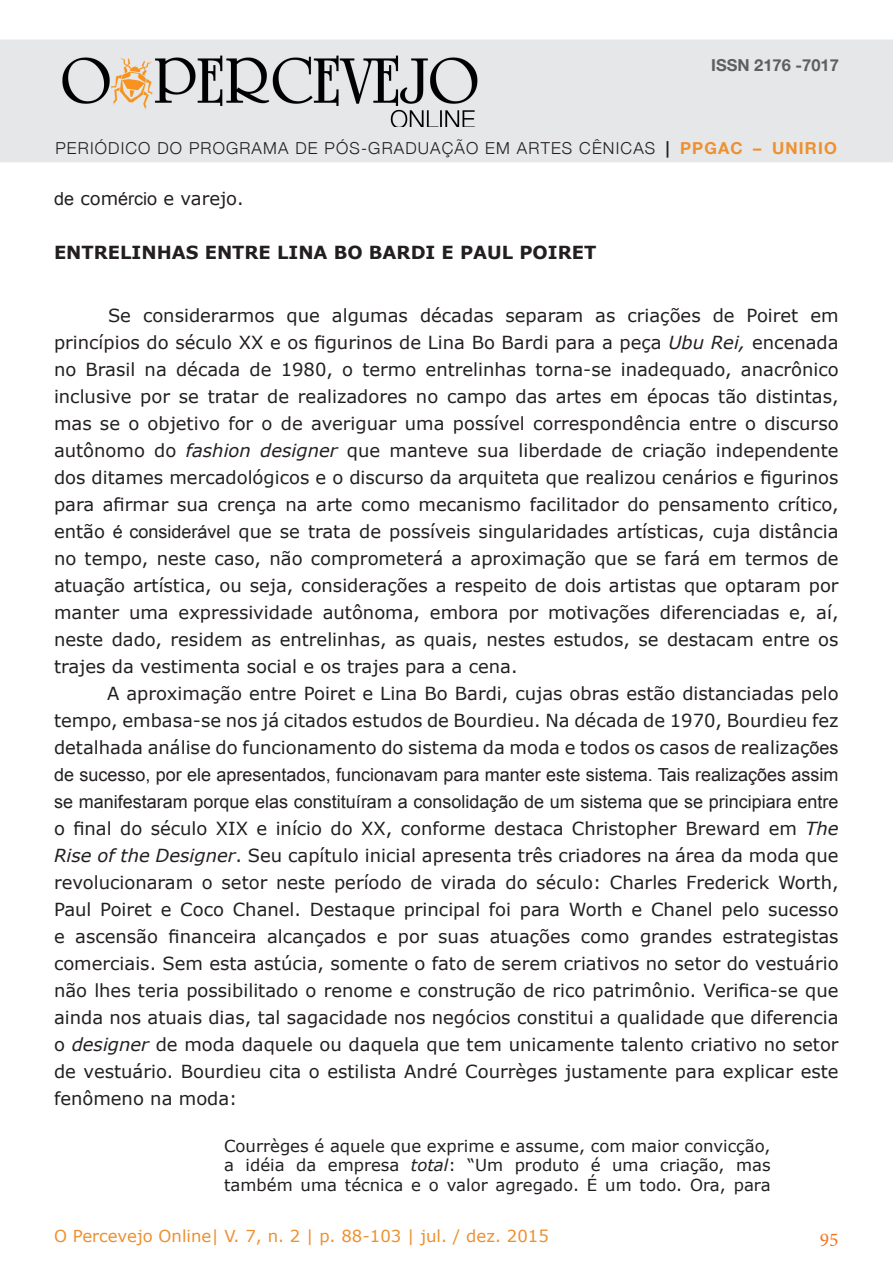
<style>
.page{position:relative;width:893px;height:1263px;background:#fff}
.page>*{position:absolute;margin:0;border:0;box-sizing:border-box;transform-origin:0 0}
.t1{font:19.5px "Minion Pro";color:#f47521}
.t2{font:18px/27px "Verdana";color:#231f20;text-align:justify}
.t3{font:700 18px "Verdana";color:#231f20}
.t4{font:16.5px/19.5px "Verdana";color:#231f20;text-align:justify}
.t5{font:300 16.5px "Helvetica Neue";letter-spacing:.07em;color:#231f20}
.t6{font:16.5px "Verdana";color:#ed9030}
.t7{font:700 16.5px "Helvetica Neue";color:#5f5f62}
.s1{font-weight:700}
.s2{font-weight:700;color:#ed9030}
.s3{font-family:"Arial"}
.s4{font-style:italic}
</style>
<div class="page">
<div style="left:0;top:40px;width:893px;height:122px;background:#e6e7e9"></div>
<img style="left:62px;top:55px;width:416px;height:71px">
<p class="t7" style="left:711px;top:50px;width:129px">ISSN 2176 -7017</p>
<p class="t5" style="left:55px;top:135px;width:783px">PERIÓDICO DO PROGRAMA DE PÓS-GRADUAÇÃO EM ARTES CÊNICAS <span class="s1">|</span> <span class="s2">PPGAC – UNIRIO</span></p>
<p class="t2" style="left:54px;top:185px;width:191px"><span class="s3">de</span> com<span class="s3">ércio</span> e varejo.</p>
<p class="t3" style="left:54px;top:240px;width:544px">ENTRELINHAS ENTRE LINA BO BARDI E PAUL POIRET</p>
<p class="t2" style="left:54px;top:302px;width:786px;text-indent:54px">Se considerarmos que algumas décadas separam as criações de Poiret em princípios do século XX e os figurinos de Lina Bo Bardi para a peça <span class="s4">Ubu Rei,</span> encenada no Brasil na década de 1980, o termo entrelinhas torna-se inadequado, anacrônico inclusive por se tratar de realizadores no campo das artes em épocas tão distintas, mas se o objetivo for o de averiguar uma possível correspondência entre o discurso autônomo do <span class="s4">fashion designer</span> que manteve sua liberdade de criação independente dos ditames mercadológicos e o discurso da arquiteta que realizou cenários e figurinos para afirmar sua crença na arte como mecanismo facilitador do pensamento crítico, então <span class="s3">é considerável</span> que se trata de possíveis singularidades artísticas, cuja distância no tempo, neste caso, não comprometerá a aproximação que se fará em termos de atuação artística, ou seja, considerações a respeito de dois artistas que optaram por manter uma expressividade autônoma, embora por motivações diferenciadas e, aí, neste dado, residem as entrelinhas, as quais, nestes estudos, se destacam entre os trajes da vestimenta social e os trajes para a cena.</p>
<p class="t2" style="left:54px;top:680px;width:786px;text-indent:53px">A aproximação entre Poiret e Lina Bo Bardi, cujas obras estão distanciadas pelo tempo, embasa-se nos já citados estudos de Bourdieu. Na década de 1970, Bourdieu fez detalhada análise do funcionamento do sistema da moda e todos os casos de realizaç<span class="s3">ões de sucesso, por ele apresentados, funcionavam para manter este sistema. Tais realizações assim se manifestaram porque elas constituíram a consolidação de um sistema que se principiara entre </span>o final do século XIX e início do XX, conforme destaca Christopher Breward em <span class="s4">The Rise of the Designer</span>. Seu capítulo inicial apresenta três criadores na área da moda que revolucionaram o setor neste período de virada do século: Charles Frederick Worth, Paul Poiret e Coco Chanel. Destaque principal foi para Worth e Chanel pelo sucesso e ascensão financeira alcançados e por suas atuações como grandes estrategistas comerciais. Sem esta astúcia, somente o fato de serem criativos no setor do vestuário não lhes teria possibilitado o renome e construção de rico patrimônio. Verifica-se que ainda nos atuais dias, tal sagacidade nos negócios constitui a qualidade que diferencia o <span class="s4">designer</span> de moda daquele ou daquela que tem unicamente talento criativo no setor de vestuário. Bourdieu cita o estilista André Courrèges justamente para explicar este fenômeno na moda:</p>
<p class="t4" style="left:224px;top:1136px;width:548px">Courrèges é aquele que exprime e assume, com maior convicção, a idéia da empresa <span class="s4">total</span>: “Um produto é uma criação, mas também uma técnica e o valor agregado. É um todo. Ora, para</p>
<p class="t6" style="left:54px;top:1224px;width:496px">O Percevejo Online| V. 7, n. 2 | p. 88-103 | jul. / dez. 2015</p>
<p class="t1" style="left:820px;top:1227px;width:20px">95</p>
</div>
